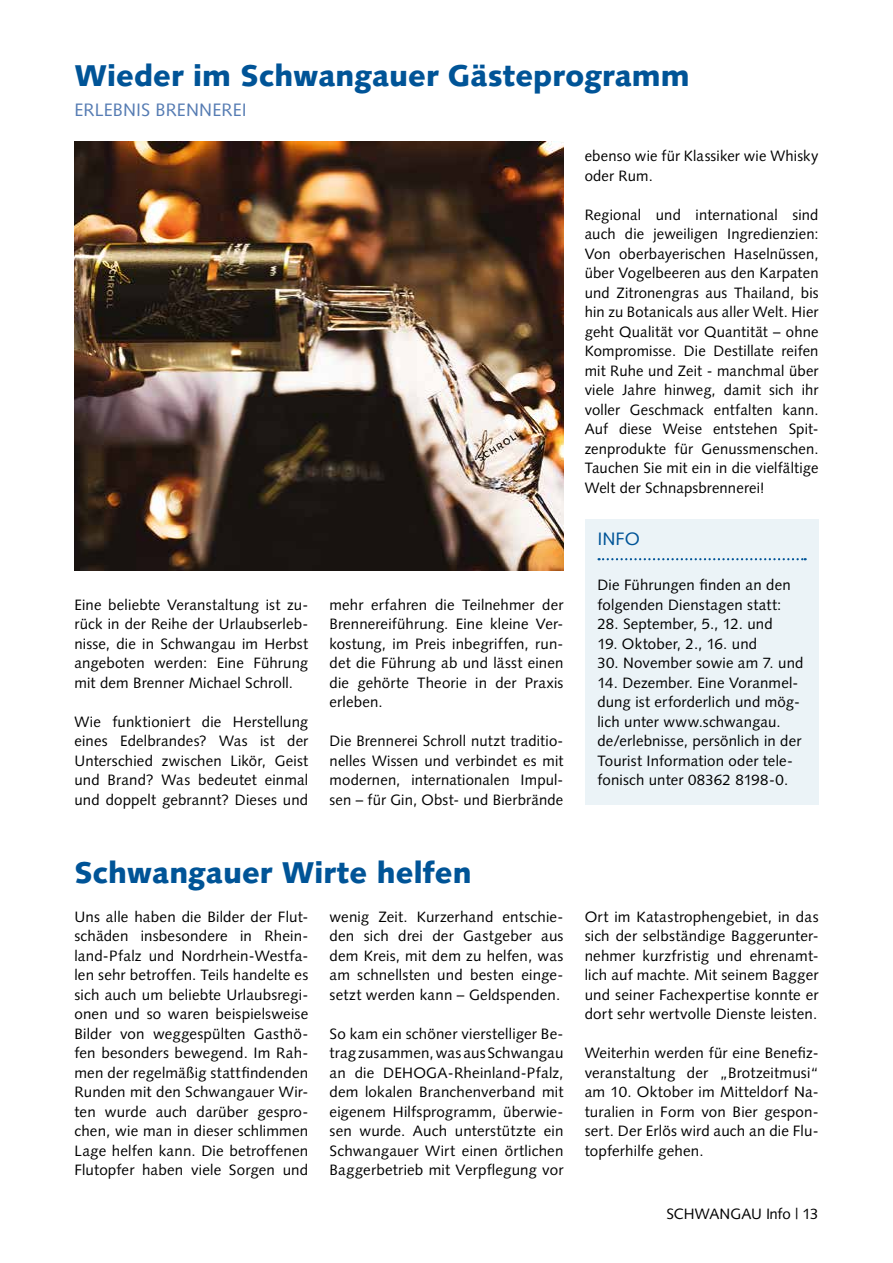
<style>
.page{position:relative;width:893px;height:1263px;background:#fff}
.page>*{position:absolute;margin:0;border:0;box-sizing:border-box;transform-origin:0 0}
.t1{font:900 30px "Syntax LT Pro";color:#005497}
.t2{font:18px "Syntax LT Pro";letter-spacing:.005em;color:#567cb3}
.t3{font:18px "Syntax LT Pro";color:#005497}
.t4{font:15px/19.5px "Syntax LT Pro";letter-spacing:.01em;color:#000;text-align:justify}
</style>
<div class="page">
<img style="left:74px;top:142px;width:489px;height:429px">
<div style="left:585px;top:519px;width:234px;height:286px;background:#ebf3f7"></div>
<svg style="left:599px;top:558px;width:207px;height:2px"></svg>
<h1 class="t1" style="left:74px;top:58px;width:617px">Wieder im Schwangauer Gästeprogramm</h1>
<p class="t2" style="left:74px;top:99px;width:174px">ERLEBNIS BRENNEREI</p>
<p class="t4" style="left:74px;top:595px;width:235px">Eine beliebte Veranstaltung ist zu&shy;rück in der Reihe der Urlaubserleb&shy;nisse, die in Schwangau im Herbst angeboten werden: Eine Führung mit dem Brenner Michael Schroll.</p>
<p class="t4" style="left:74px;top:712px;width:235px">Wie funktioniert die Herstellung eines Edelbrandes? Was ist der Unterschied zwischen Likör, Geist und Brand? Was bedeutet einmal und doppelt gebrannt? Dieses und</p>
<p class="t4" style="left:330px;top:595px;width:235px">mehr erfahren die Teilnehmer der Brennereiführung. Eine kleine Ver&shy;kostung, im Preis inbegriffen, run&shy;det die Führung ab und lässt einen die gehörte Theorie in der Praxis erleben.</p>
<p class="t4" style="left:330px;top:731px;width:235px">Die Brennerei Schroll nutzt traditio&shy;nelles Wissen und verbindet es mit modernen, internationalen Impul&shy;sen – für Gin, Obst- und Bierbrände</p>
<h1 class="t1" style="left:74px;top:855px;width:399px">Schwangauer Wirte helfen</h1>
<p class="t4" style="left:74px;top:907px;width:235px">Uns alle haben die Bilder der Flut&shy;schäden insbesondere in Rhein&shy;land-Pfalz und Nordrhein-Westfa&shy;len sehr betroffen. Teils handelte es sich auch um beliebte Urlaubsregi&shy;onen und so waren beispielsweise Bilder von weggespülten Gasthö&shy;fen besonders bewegend. Im Rah&shy;men der regelmäßig stattfindenden Runden mit den Schwangauer Wir&shy;ten wurde auch darüber gespro&shy;chen, wie man in dieser schlimmen Lage helfen kann. Die betroffenen Flutopfer haben viele Sorgen und</p>
<p class="t4" style="left:330px;top:907px;width:235px">wenig Zeit. Kurzerhand entschie&shy;den sich drei der Gastgeber aus dem Kreis, mit dem zu helfen, was am schnellsten und besten einge&shy;setzt werden kann – Geldspenden.</p>
<p class="t4" style="left:330px;top:1024px;width:235px">So kam ein schöner vierstelliger Be&shy;trag zusammen, was aus Schwangau an die DEHOGA-Rheinland-Pfalz, dem lokalen Branchenverband mit eigenem Hilfsprogramm, überwie&shy;sen wurde. Auch unterstützte ein Schwangauer Wirt einen örtlichen Baggerbetrieb mit Verpflegung vor</p>
<p class="t4" style="left:585px;top:146px;width:235px">ebenso wie für Klassiker wie Whisky oder Rum.</p>
<p class="t4" style="left:585px;top:205px;width:235px">Regional und international sind auch die jeweiligen Ingredienzien:<br>Von oberbayerischen Haselnüssen, über Vogelbeeren aus den Karpaten und Zitronengras aus Thailand, bis hin zu Botanicals aus aller Welt. Hier geht Qualität vor Quantität – ohne Kompromisse. Die Destillate reifen mit Ruhe und Zeit - manchmal über viele Jahre hinweg, damit sich ihr voller Geschmack entfalten kann.<br>Auf diese Weise entstehen Spit&shy;zenprodukte für Genussmenschen.<br>Tauchen Sie mit ein in die vielfältige Welt der Schnapsbrennerei!</p>
<p class="t3" style="left:597px;top:528px;width:44px">INFO</p>
<p class="t4" style="left:597px;top:575px;width:195px">Die Führungen finden an den folgenden Dienstagen statt:</p>
<p class="t4" style="left:597px;top:614px;width:177px">28. September, 5., 12. und</p>
<p class="t4" style="left:597px;top:634px;width:161px">19. Oktober, 2., 16. und</p>
<p class="t4" style="left:597px;top:653px;width:208px">30. November sowie am 7. und</p>
<p class="t4" style="left:597px;top:673px;width:206px;text-align:left">14. Dezember. Eine Voranmel&shy;dung ist erforderlich und mög&shy;lich unter www.schwangau. de/erlebnisse, persönlich in der<br>Tourist Information oder tele&shy;fonisch unter 08362 8198-0.</p>
<p class="t4" style="left:585px;top:907px;width:235px">Ort im Katastrophengebiet, in das sich der selbständige Baggerunter&shy;nehmer kurzfristig und ehrenamt&shy;lich auf machte. Mit seinem Bagger und seiner Fachexpertise konnte er dort sehr wertvolle Dienste leisten.</p>
<p class="t4" style="left:585px;top:1043px;width:235px">Weiterhin werden für eine Benefiz&shy;veranstaltung der „Brotzeitmusi“ am 10. Oktober im Mitteldorf Na&shy;turalien in Form von Bier gespon&shy;sert. Der Erlös wird auch an die Flu&shy;topferhilfe gehen.</p>
<p class="t4" style="left:666px;top:1204px;width:154px">SCHWANGAU Info | 13</p>
</div>
